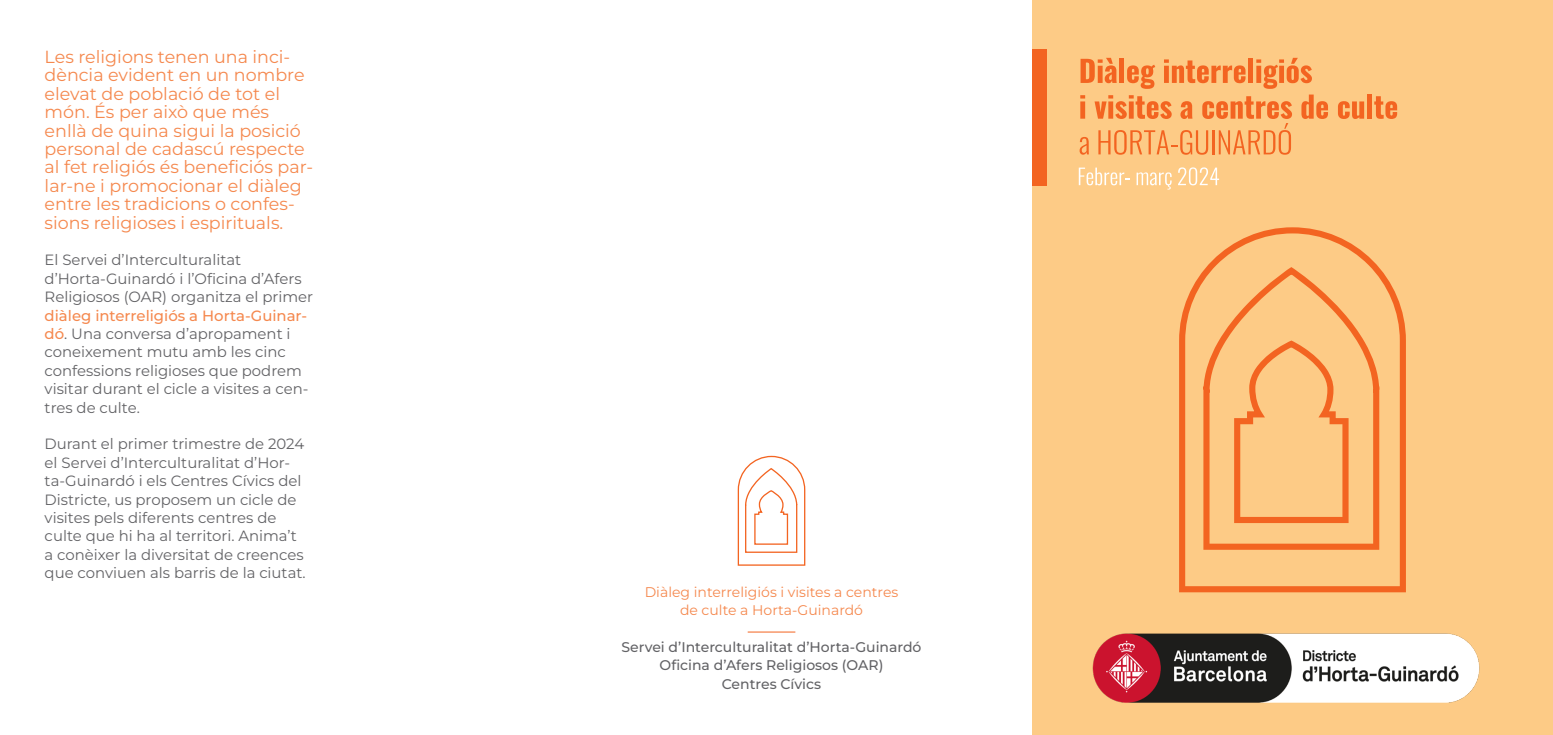
<style>
.page{position:relative;width:1553px;height:735px;background:#fff}
.page>*{position:absolute;margin:0;border:0;box-sizing:border-box;transform-origin:0 0}
.t1{font:17.5px/18.4px "Montserrat";color:#f5894f}
.t2{font:14.88px/18.4px "Montserrat";color:#636366}
.t3{font:500 14px "Montserrat";color:#636366}
.t4{font:14px "Montserrat";color:#f5894f}
.s1{font-weight:500;color:#f5894f}
</style>
<div class="page">
<svg style="left:737px;top:455px;width:69px;height:111px"></svg>
<div style="left:1032px;top:0;width:521px;height:734px;background:#fdcb86"></div>
<img style="left:1092px;top:633px;width:388px;height:70px">
<svg style="left:1179px;top:227px;width:227px;height:365px"></svg>
<svg style="left:1203px;top:267px;width:176px;height:282px"></svg>
<svg style="left:1234px;top:340px;width:114px;height:182px"></svg>
<svg style="left:1079px;top:167px;width:51px;height:18px"></svg>
<svg style="left:1136px;top:172px;width:35px;height:17px"></svg>
<svg style="left:1178px;top:167px;width:41px;height:18px"></svg>
<div style="left:1032px;top:49px;width:14px;height:136px;background:#f36421"></div>
<svg style="left:1338px;top:101px;width:26px;height:18px"></svg>
<div style="left:1367px;top:94px;width:5px;height:25px;background:#f36421"></div>
<svg style="left:1374px;top:96px;width:23px;height:23px"></svg>
<svg style="left:1079px;top:58px;width:249px;height:97px"></svg>
<hr style="left:748px;top:631px;width:47px;height:1px;background:#f36421">
<p class="t1" style="left:45px;top:47px;width:270px">Les religions tenen una inci&shy;dència evident en un nombre elevat de població de tot el món. És per això que més enllà de quina sigui la posició personal de cadascú respecte al fet religiós és beneficiós par&shy;lar-ne i promocionar el diàleg entre les tradicions o confes&shy;sions religioses i espirituals.</p>
<p class="t2" style="left:45px;top:250px;width:198px">El Servei d’Interculturalitat</p>
<p class="t2" style="left:45px;top:269px;width:270px">d’Horta-Guinardó i l’Oficina d’Afers Religiosos (OAR) organitza el primer <span class="s1">diàleg interreligiós a Horta-Guinar&shy;dó</span>. Una conversa d’apropament i coneixement mutu amb les cinc confessions religioses que podrem visitar durant el cicle a visites a cen&shy;tres de culte.</p>
<p class="t2" style="left:45px;top:434px;width:263px">Durant el primer trimestre de 2024 el Servei d’Interculturalitat d’Hor&shy;ta-Guinardó i els Centres Cívics del Districte, us proposem un cicle de visites pels diferents centres de culte que hi ha al territori. Anima’t a conèixer la diversitat de creences que conviuen als barris de la ciutat.</p>
<p class="t4" style="left:645px;top:582px;width:255px">Diàleg interreligiós i visites a centres</p>
<p class="t4" style="left:680px;top:600px;width:184px">de culte a Horta-Guinardó</p>
<p class="t3" style="left:621px;top:637px;width:301px">Servei d’Interculturalitat d’Horta-Guinardó</p>
<p class="t3" style="left:659px;top:655px;width:225px">Oficina d’Afers Religiosos (OAR)</p>
<p class="t3" style="left:722px;top:673px;width:101px">Centres Cívics</p>
</div>
